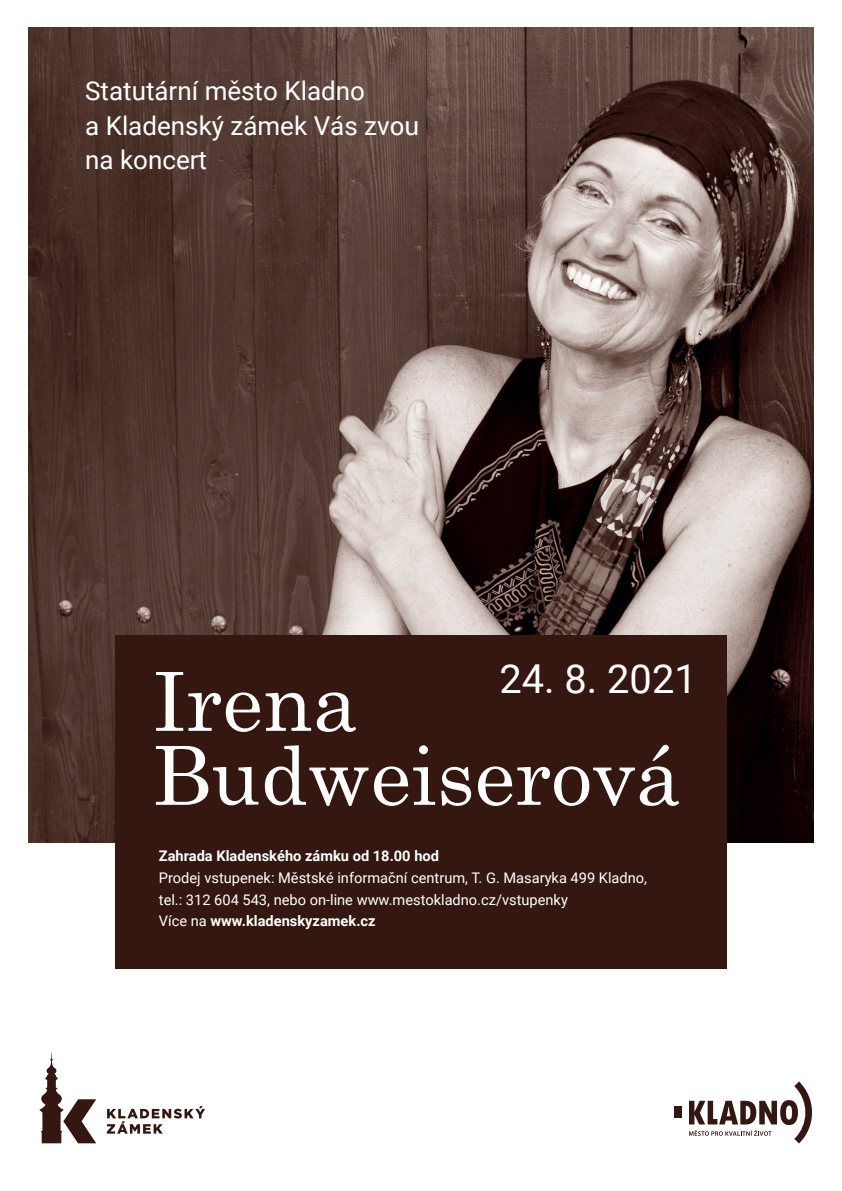
<style>
.page{position:relative;width:842px;height:1191px;background:#fff}
.page>*{position:absolute;margin:0;border:0;box-sizing:border-box;transform-origin:0 0}
.t1{font:81.4px/74px "Century";color:#fff}
.t2{font:39.8px "Roboto";color:#fff}
.t3{font:26px/34.2px "Roboto";color:#fff}
.t4{font:14.6px/21.6px "Roboto";color:#fff}
.t5{font:700 14.6px "Roboto";color:#fff}
.s1{font-weight:700}
</style>
<div class="page">
<img style="left:28px;top:27px;width:786px;height:816px">
<div style="left:115px;top:635px;width:612px;height:333px;background:#341710"></div>
<div style="left:674px;top:1106px;width:8px;height:12px;background:#341710"></div>
<svg style="left:689px;top:1081px;width:123px;height:62px"></svg>
<svg style="left:107px;top:1105px;width:98px;height:28px"></svg>
<svg style="left:39px;top:1052px;width:57px;height:91px"></svg>
<h3 class="t3" style="left:85px;top:73px;width:336px">Statutární město Kladno<br>a Kladenský zámek Vás zvou na koncert</h3>
<h2 class="t2" style="left:499px;top:651px;width:199px">24. 8. 2021</h2>
<h1 class="t1" style="left:152px;top:657px;width:530px">Irena<br>Budweiserová</h1>
<p class="t5" style="left:159px;top:846px;width:282px">Zahrada Kladenského zámku od 18.00 hod</p>
<p class="t4" style="left:159px;top:866px;width:490px">Prodej vstupenek: Městské informační centrum, T. G. Masaryka 499 Kladno, tel.: 312 604 543, nebo on-line www.mestokladno.cz/vstupenky<br>Více na <span class="s1">www.kladenskyzamek.cz</span></p>
</div>
